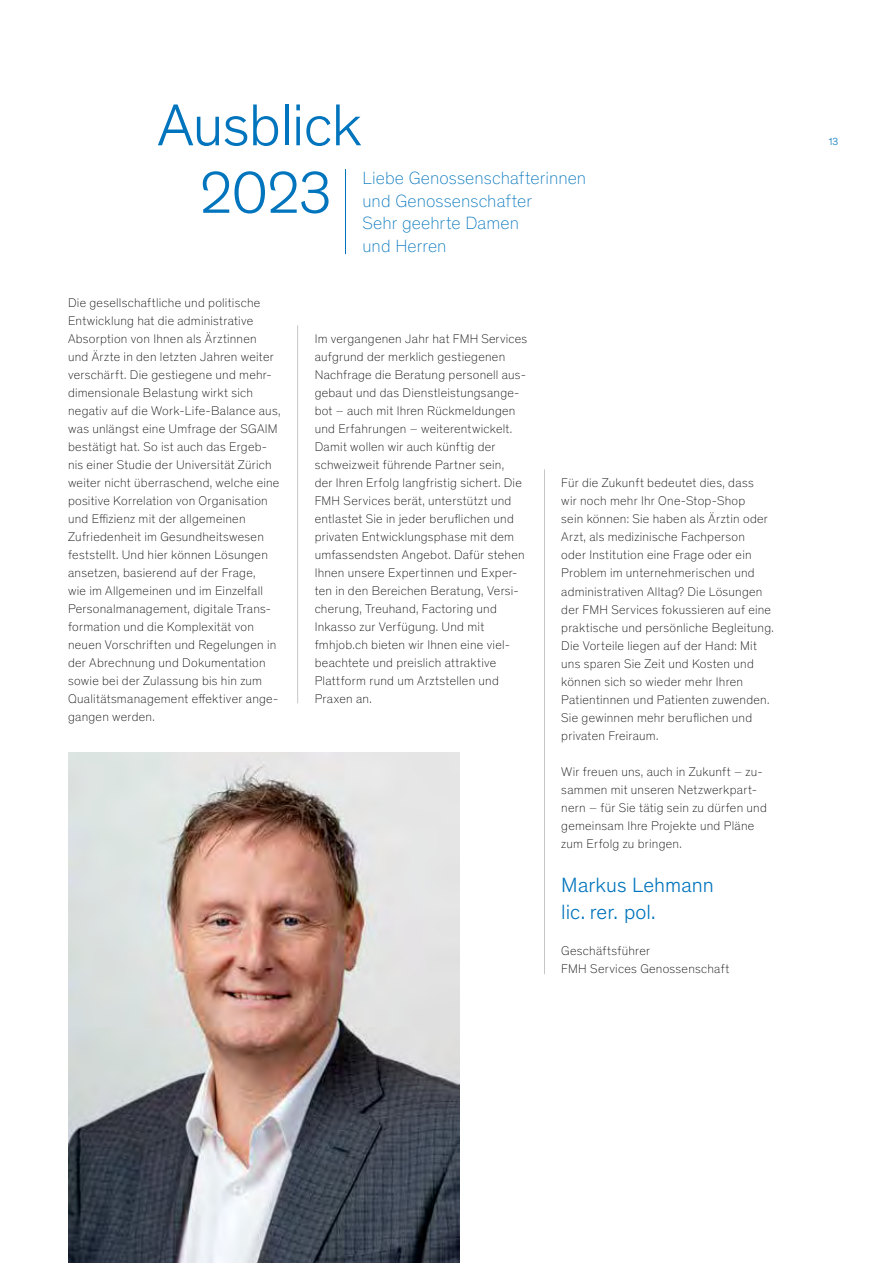
<style>
.page{position:relative;width:893px;height:1263px;background:#fff}
.page>*{position:absolute;margin:0;border:0;box-sizing:border-box;transform-origin:0 0}
.t1{font:300 60px/67.5px "Theinhardt";letter-spacing:-.015em;color:#0074bc;text-align:center}
.t2{font:300 21px/27px "Theinhardt";letter-spacing:.005em;color:#0074bc}
.t3{font:100 18px/22.5px "Theinhardt";color:#0074bc}
.t4{font:100 12.75px/18px "Theinhardt";letter-spacing:.02em;color:#000}
.t5{font:300 10.5px "Theinhardt";color:#0074bc}
</style>
<div class="page">
<img style="left:68px;top:753px;width:391px;height:510px">
<hr style="left:297px;top:325px;width:1px;height:378px;background:#c5c6c6">
<hr style="left:544px;top:469px;width:1px;height:505px;background:#c5c6c6">
<hr style="left:345px;top:169px;width:1px;height:85px;background:#0074bc">
<h1 class="t1" style="left:157px;top:89px;width:206px">Ausblick<br>2023</h1>
<h3 class="t3" style="left:362px;top:166px;width:225px">Liebe Genossenschafterinnen und Genossenschafter<br>Sehr geehrte Damen<br>und Herren</h3>
<p class="t4" style="left:68px;top:293px;width:214px">Die gesellschaftliche und politische Entwicklung hat die administrative Absorption von Ihnen als Ärztinnen<br>und Ärzte in den letzten Jahren weiter verschärft. Die gestiegene und mehr&shy;dimensionale Belastung wirkt sich negativ auf die Work-Life-Balance aus, was unlängst eine Umfrage der SGAIM bestätigt hat. So ist auch das Ergeb&shy;nis einer Studie der Universität Zürich weiter nicht überraschend, welche eine positive Korrelation von Organisation und Effizienz mit der allgemeinen Zufriedenheit im Gesundheitswesen feststellt. Und hier können Lösungen ansetzen, basierend auf der Frage,<br>wie im Allgemeinen und im Einzelfall Personalmanagement, digitale Trans&shy;formation und die Komplexität von neuen Vorschriften und Regelungen in der Abrechnung und Dokumentation sowie bei der Zulassung bis hin zum Qualitätsmanagement effektiver ange&shy;gangen werden.</p>
<p class="t4" style="left:315px;top:329px;width:214px">Im vergangenen Jahr hat FMH Services aufgrund der merklich gestiegenen Nachfrage die Beratung personell aus&shy;gebaut und das Dienstleistungsange&shy;bot – auch mit Ihren Rückmeldungen und Erfahrungen – weiterentwickelt.<br>Damit wollen wir auch künftig der schweizweit führende Partner sein,<br>der Ihren Erfolg langfristig sichert. Die FMH Services berät, unterstützt und entlastet Sie in jeder beruflichen und privaten Entwicklungsphase mit dem umfassendsten Angebot. Dafür stehen Ihnen unsere Expertinnen und Exper&shy;ten in den Bereichen Beratung, Versi&shy;cherung, Treuhand, Factoring und Inkasso zur Verfügung. Und mit fmhjob.ch bieten wir Ihnen eine viel&shy;beachtete und preislich attraktive Plattform rund um Arztstellen und Praxen an.</p>
<p class="t4" style="left:561px;top:473px;width:214px">Für die Zukunft bedeutet dies, dass<br>wir noch mehr Ihr One-Stop-Shop<br>sein können: Sie haben als Ärztin oder Arzt, als medizinische Fachperson<br>oder Institution eine Frage oder ein Problem im unternehmerischen und administrativen Alltag? Die Lösungen der FMH Services fokussieren auf eine praktische und persönliche Begleitung.<br>Die Vorteile liegen auf der Hand: Mit uns sparen Sie Zeit und Kosten und können sich so wieder mehr Ihren Patientinnen und Patienten zuwenden.<br>Sie gewinnen mehr beruflichen und privaten Freiraum.</p>
<p class="t4" style="left:561px;top:762px;width:207px">Wir freuen uns, auch in Zukunft – zu&shy;sammen mit unseren Netzwerkpart&shy;nern – für Sie tätig sein zu dürfen und gemeinsam Ihre Projekte und Pläne zum Erfolg zu bringen.</p>
<h2 class="t2" style="left:561px;top:871px;width:154px">Markus Lehmann lic. rer. pol.</h2>
<p class="t4" style="left:561px;top:941px;width:169px">Geschäftsführer<br>FMH Services Genossenschaft</p>
<p class="t5" style="left:829px;top:134px;width:11px">13</p>
</div>
